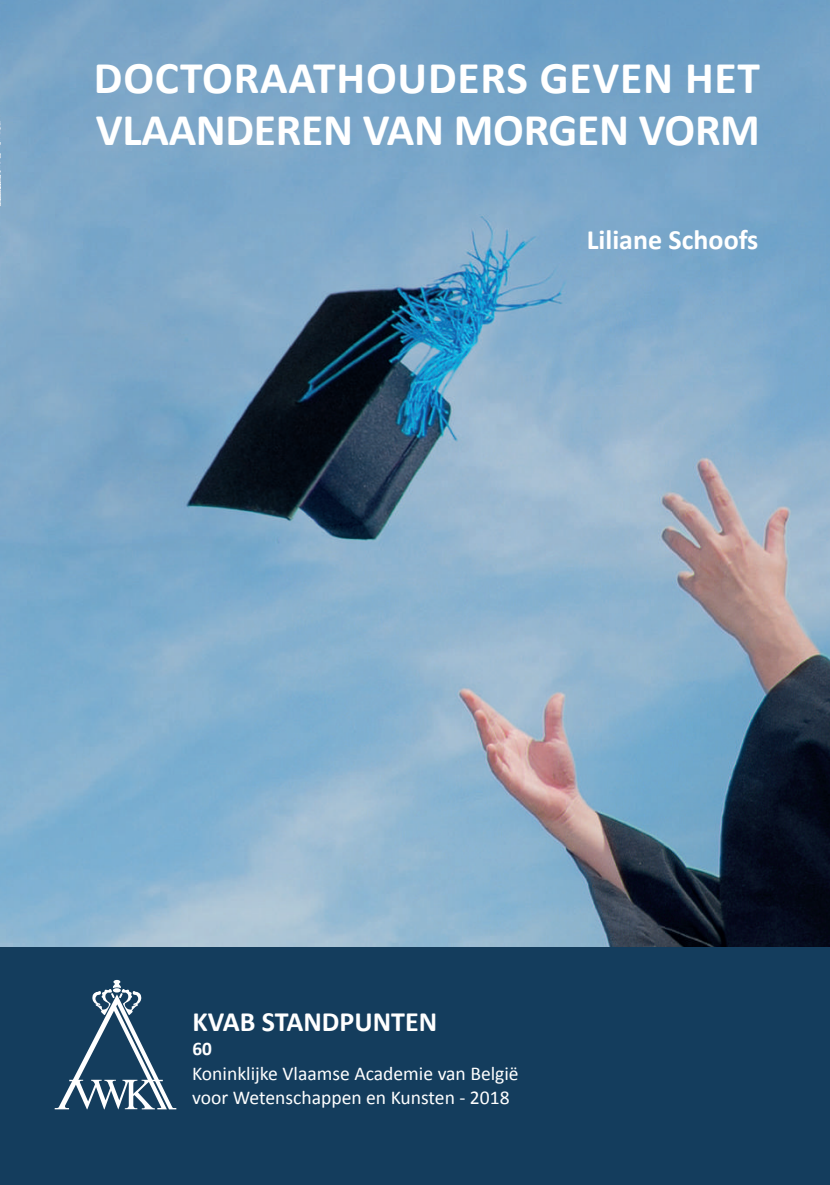
<style>
.page{position:relative;width:830px;height:1185px;background:#fff}
.page>*{position:absolute;margin:0;border:0;box-sizing:border-box;transform-origin:0 0}
.t1{font:700 45.5px/52.5px "Calibri";letter-spacing:-.005em;color:#fff}
.t2{font:700 28px "Calibri";color:#fff}
.t3{font:19.6px/24.5px "Calibri";color:#fff}
.t4{font:700 19.25px "Calibri";color:#fff}
</style>
<div class="page">
<img style="left:0;top:0;width:830px;height:947px">
<div style="left:0;top:947px;width:830px;height:238px;background:#143d5d"></div>
<img style="left:0;top:0;width:1px;height:284px">
<svg style="left:55px;top:980px;width:121px;height:129px"></svg>
<h1 class="t1" style="left:94px;top:51px;width:667px">DOCTORAATHOUDERS GEVEN HET<br>VLAANDEREN VAN MORGEN VORM</h1>
<h2 class="t2" style="left:587px;top:222px;width:173px">Liliane Schoofs</h2>
<h2 class="t2" style="left:192px;top:1003px;width:246px">KVAB STANDPUNTEN</h2>
<p class="t4" style="left:192px;top:1036px;width:21px">60</p>
<p class="t3" style="left:192px;top:1061px;width:328px">Koninklijke Vlaamse Academie van België voor Wetenschappen en Kunsten - 2018</p>
</div>
